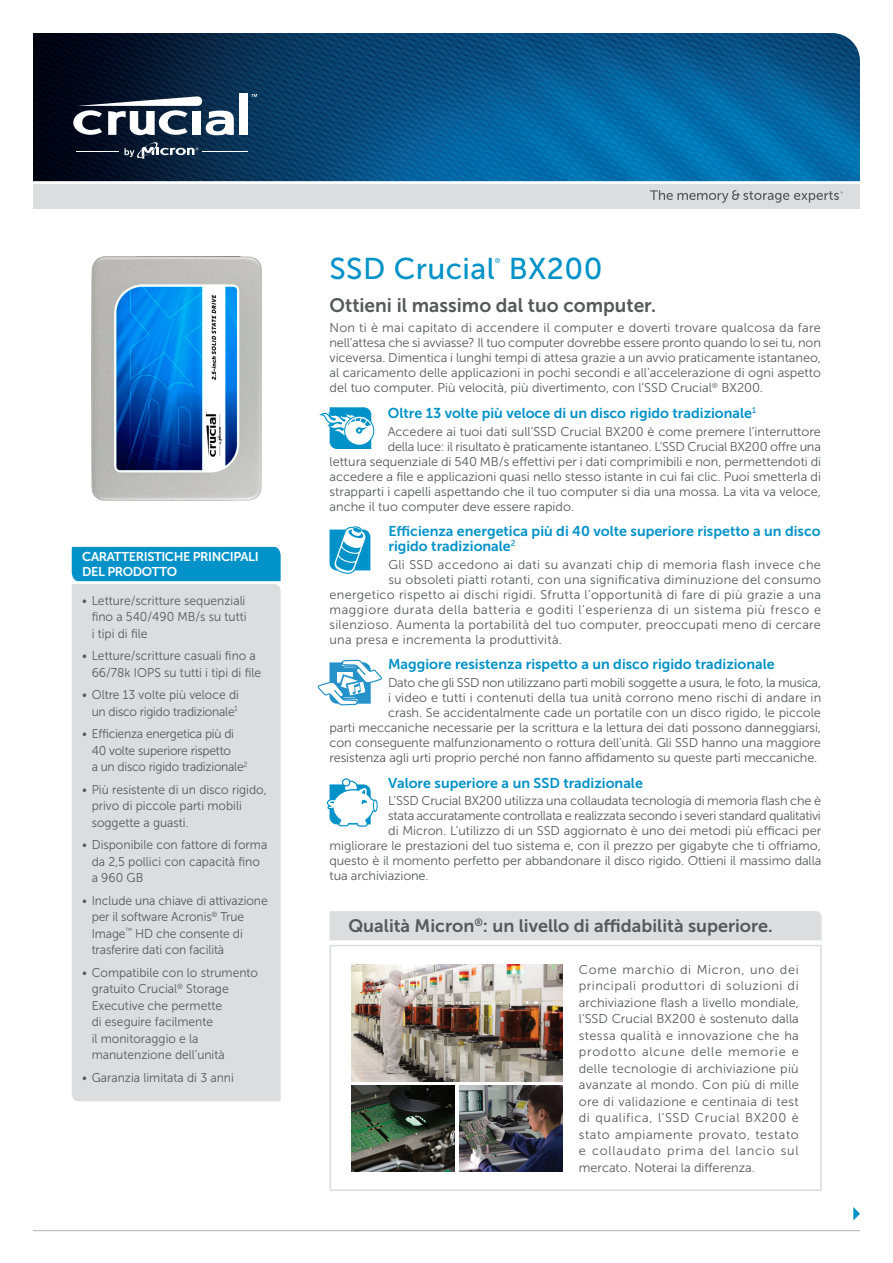
<style>
.page{position:relative;width:893px;height:1263px;background:#fff}
.page>*{position:absolute;margin:0;border:0;box-sizing:border-box;transform-origin:0 0}
.H1-Headline{font:30px "Museo Sans 500";letter-spacing:.015em;color:#0092c8}
.H2-B__Standard_Headl{font:19.5px "Museo Sans 700";color:#57585a}
.H2-B__Standard_Headl-2{font:18px "Museo Sans 700";color:#57585a}
.H3-B__subheadline_bl{font:14.25px/15px "Museo Sans 700";color:#0092c8}
.body_copy{font:12.75px/15px "Museo Sans 300";color:#57585a;text-align:justify}
.Micron_Quality_block{font:12.75px/16.5px "Museo Sans 300";color:#57585a;scale:.95 1}
.Micron_Quality_block-2{font:12.75px/16.5px "Museo Sans 300";color:#57585a;text-align:justify}
.body_copy-2{font:12.75px "Museo Sans 300";letter-spacing:.02em;color:#57585a}
.Micron_Quality_block-3{font:12.75px/16.5px "Museo Sans 300";letter-spacing:-.02em;color:#57585a;text-align:right;scale:.95 1}
.body_copy-3{font:12.75px "Museo Sans 300";letter-spacing:-.025em;color:#57585a}
.body_copy-4{font:12.75px "Museo Sans 300";letter-spacing:-.02em;color:#57585a}
.body_copy-5{font:12.75px "Museo Sans 300";letter-spacing:.045em;color:#57585a}
.body_copy-6{font:12.75px "Museo Sans 300";letter-spacing:.03em;color:#57585a}
.Headline__Bulleted_L{font:12.75px/15.3px "Museo Sans 700";letter-spacing:-.03em;color:#fff}
.H1-Headline-2{font:7.05px "Museo Sans 500";color:#0092c8}
</style>
<div class="page">
<img style="left:33px;top:33px;width:827px;height:148px">
<hr style="left:76px;top:151px;width:42px;height:1px;background:#fff">
<hr style="left:202px;top:151px;width:45px;height:1px;background:#fff">
<svg style="left:125px;top:142px;width:73px;height:17px"></svg>
<div style="left:239px;top:94px;width:9px;height:41px;background:#fff"></div>
<svg style="left:73px;top:96px;width:161px;height:40px"></svg>
<svg style="left:251px;top:94px;width:6px;height:3px"></svg>
<div style="left:33px;top:184px;width:827px;height:24px;background:#dcdddf"></div>
<svg style="left:650px;top:190px;width:193px;height:13px"></svg>
<hr style="left:33px;top:1230px;width:827px;height:1px;background:#bcbdc0">
<svg style="left:853px;top:1207px;width:7px;height:13px"></svg>
<div style="left:72px;top:547px;width:209px;height:34px;background:#0092c8"></div>
<div style="left:72px;top:584px;width:209px;height:517px;background:#dcdddf"></div>
<img style="left:92px;top:257px;width:170px;height:243px">
<svg style="left:319px;top:407px;width:55px;height:42px"></svg>
<svg style="left:330px;top:526px;width:40px;height:48px"></svg>
<svg style="left:327px;top:778px;width:51px;height:49px"></svg>
<svg style="left:318px;top:660px;width:64px;height:45px"></svg>
<div style="left:330px;top:911px;width:492px;height:29px;background:#dcdddf"></div>
<div style="left:330px;top:945px;width:492px;height:246px;border:2px solid #dcdddf"></div>
<img style="left:351px;top:965px;width:212px;height:117px">
<img style="left:351px;top:1086px;width:104px;height:86px">
<img style="left:459px;top:1086px;width:104px;height:86px">
<p class="Headline__Bulleted_L" style="left:82px;top:549px;width:178px">CARATTERISTICHE PRINCIPALI<br>DEL PRODOTTO</p>
<p class="Micron_Quality_block" style="left:92px;top:592px;width:165px;text-align:justify;text-indent:-9px">• Letture/scritture sequenziali fino a 540/490 MB/s su tutti i tipi di file</p>
<p class="Micron_Quality_block" style="left:92px;top:648px;width:180px;text-indent:-9px">• Letture/scritture casuali fino a<br>66/78k IOPS su tutti i tipi di file</p>
<p class="Micron_Quality_block-3" style="left:82px;top:687px;width:167px">• Oltre 13 volte più veloce di un disco rigido tradizionale<sup>1</sup></p>
<p class="Micron_Quality_block-3" style="left:92px;top:726px;width:165px;text-align:left;text-indent:-9px">• Efficienza energetica più di<br>40 volte superiore rispetto<br>a un disco rigido tradizionale<sup>2</sup></p>
<p class="Micron_Quality_block" style="left:92px;top:781px;width:186px;text-indent:-9px">• Più resistente di un disco rigido, privo di piccole parti mobili soggette a guasti.</p>
<p class="Micron_Quality_block" style="left:92px;top:837px;width:186px;text-indent:-9px">• Disponibile con fattore di forma da 2,5 pollici con capacità fino a 960 GB</p>
<p class="Micron_Quality_block" style="left:92px;top:892px;width:187px;text-indent:-9px">• Include una chiave di attivazione per il software Acronis<sup>®</sup> True<br>Image<sup>™</sup> HD che consente di trasferire dati con facilità</p>
<p class="Micron_Quality_block" style="left:92px;top:964px;width:177px;text-indent:-9px">• Compatibile con lo strumento gratuito Crucial<sup>®</sup> Storage<br>Executive che permette<br>di eseguire facilmente<br>il monitoraggio e la manutenzione dell’unità</p>
<p class="Micron_Quality_block" style="left:82px;top:1069px;width:161px">• Garanzia limitata di 3 anni</p>
<p class="H1-Headline" style="left:330px;top:252px;width:167px">SSD Crucial</p>
<p class="H1-Headline-2" style="left:495px;top:257px;width:7px">®</p>
<p class="H1-Headline" style="left:509px;top:252px;width:95px">BX200</p>
<p class="H2-B__Standard_Headl" style="left:330px;top:294px;width:328px">Ottieni il massimo dal tuo computer.</p>
<p class="body_copy" style="left:330px;top:321px;width:493px">Non ti è mai capitato di accendere il computer e doverti trovare qualcosa da fare nell’attesa che si avviasse? Il tuo computer dovrebbe essere pronto quando lo sei tu, non viceversa. Dimentica i lunghi tempi di attesa grazie a un avvio praticamente istantaneo, al caricamento delle applicazioni in pochi secondi e all’accelerazione di ogni aspetto del tuo computer. Più velocità, più divertimento, con l’SSD Crucial<sup>®</sup> BX200.</p>
<p class="H3-B__subheadline_bl" style="left:388px;top:405px;width:370px">Oltre 13 volte più veloce di un disco rigido tradizionale<sup>1</sup></p>
<p class="body_copy" style="left:388px;top:424px;width:435px">Accedere ai tuoi dati sull’SSD Crucial BX200 è come premere l’interruttore</p>
<p class="body_copy" style="left:388px;top:439px;width:435px">della luce: il risultato è praticamente istantaneo. L’SSD Crucial BX200 offre una</p>
<p class="body_copy" style="left:330px;top:454px;width:493px">lettura sequenziale di 540 MB/s effettivi per i dati comprimibili e non, permettendoti di</p>
<p class="body_copy" style="left:330px;top:469px;width:493px">accedere a file e applicazioni quasi nello stesso istante in cui fai clic. Puoi smetterla di</p>
<p class="body_copy" style="left:330px;top:484px;width:493px">strapparti i capelli aspettando che il tuo computer si dia una mossa. La vita va veloce,</p>
<p class="body_copy" style="left:330px;top:499px;width:246px">anche il tuo computer deve essere rapido.</p>
<p class="H3-B__subheadline_bl" style="left:388px;top:524px;width:434px">Efficienza energetica più di 40 volte superiore rispetto a un disco rigido tradizionale<sup>2</sup></p>
<p class="body_copy-6" style="left:388px;top:558px;width:434px">Gli SSD accedono ai dati su avanzati chip di memoria flash invece che</p>
<p class="body_copy-2" style="left:388px;top:573px;width:434px">su obsoleti piatti rotanti, con una significativa diminuzione del consumo</p>
<p class="body_copy-2" style="left:330px;top:588px;width:493px">energetico rispetto ai dischi rigidi. Sfrutta l’opportunità di fare di più grazie a una</p>
<p class="body_copy-5" style="left:330px;top:603px;width:493px">maggiore durata della batteria e goditi l’esperienza di un sistema più fresco e</p>
<p class="body_copy-2" style="left:330px;top:618px;width:493px">silenzioso. Aumenta la portabilità del tuo computer, preoccupati meno di cercare</p>
<p class="body_copy-2" style="left:330px;top:633px;width:234px">una presa e incrementa la produttività.</p>
<p class="H3-B__subheadline_bl" style="left:388px;top:657px;width:388px">Maggiore resistenza rispetto a un disco rigido tradizionale</p>
<p class="body_copy-4" style="left:388px;top:676px;width:435px">Dato che gli SSD non utilizzano parti mobili soggette a usura, le foto, la musica,</p>
<p class="body_copy" style="left:388px;top:690px;width:435px">i video e tutti i contenuti della tua unità corrono meno rischi di andare in</p>
<p class="body_copy" style="left:388px;top:705px;width:434px">crash. Se accidentalmente cade un portatile con un disco rigido, le piccole</p>
<p class="body_copy" style="left:330px;top:720px;width:493px">parti meccaniche necessarie per la scrittura e la lettura dei dati possono danneggiarsi,</p>
<p class="body_copy" style="left:330px;top:735px;width:493px">con conseguente malfunzionamento o rottura dell’unità. Gli SSD hanno una maggiore</p>
<p class="body_copy" style="left:330px;top:750px;width:489px">resistenza agli urti proprio perché non fanno affidamento su queste parti meccaniche.</p>
<p class="H3-B__subheadline_bl" style="left:388px;top:775px;width:256px">Valore superiore a un SSD tradizionale</p>
<p class="body_copy" style="left:388px;top:794px;width:434px">L’SSD Crucial BX200 utilizza una collaudata tecnologia di memoria flash che è</p>
<p class="body_copy-3" style="left:388px;top:809px;width:434px">stata accuratamente controllata e realizzata secondo i severi standard qualitativi</p>
<p class="body_copy" style="left:388px;top:824px;width:435px">di Micron. L’utilizzo di un SSD aggiornato è uno dei metodi più efficaci per</p>
<p class="body_copy" style="left:330px;top:839px;width:493px">migliorare le prestazioni del tuo sistema e, con il prezzo per gigabyte che ti offriamo,</p>
<p class="body_copy" style="left:330px;top:854px;width:493px">questo è il momento perfetto per abbandonare il disco rigido. Ottieni il massimo dalla</p>
<p class="body_copy" style="left:330px;top:869px;width:101px">tua archiviazione.</p>
<p class="H2-B__Standard_Headl-2" style="left:348px;top:916px;width:426px">Qualità Micron<sup>®</sup>: un livello di affidabilità superiore.</p>
<p class="Micron_Quality_block-2" style="left:579px;top:961px;width:222px">Come marchio di Micron, uno dei principali produttori di soluzioni di archiviazione flash a livello mondiale, l’SSD Crucial BX200 è sostenuto dalla stessa qualità e innovazione che ha prodotto alcune delle memorie e delle tecnologie di archiviazione più avanzate al mondo. Con più di mille ore di validazione e centinaia di test di qualifica, l’SSD Crucial BX200 è stato ampiamente provato, testato e collaudato prima del lancio sul mercato. Noterai la differenza.</p>
</div>
